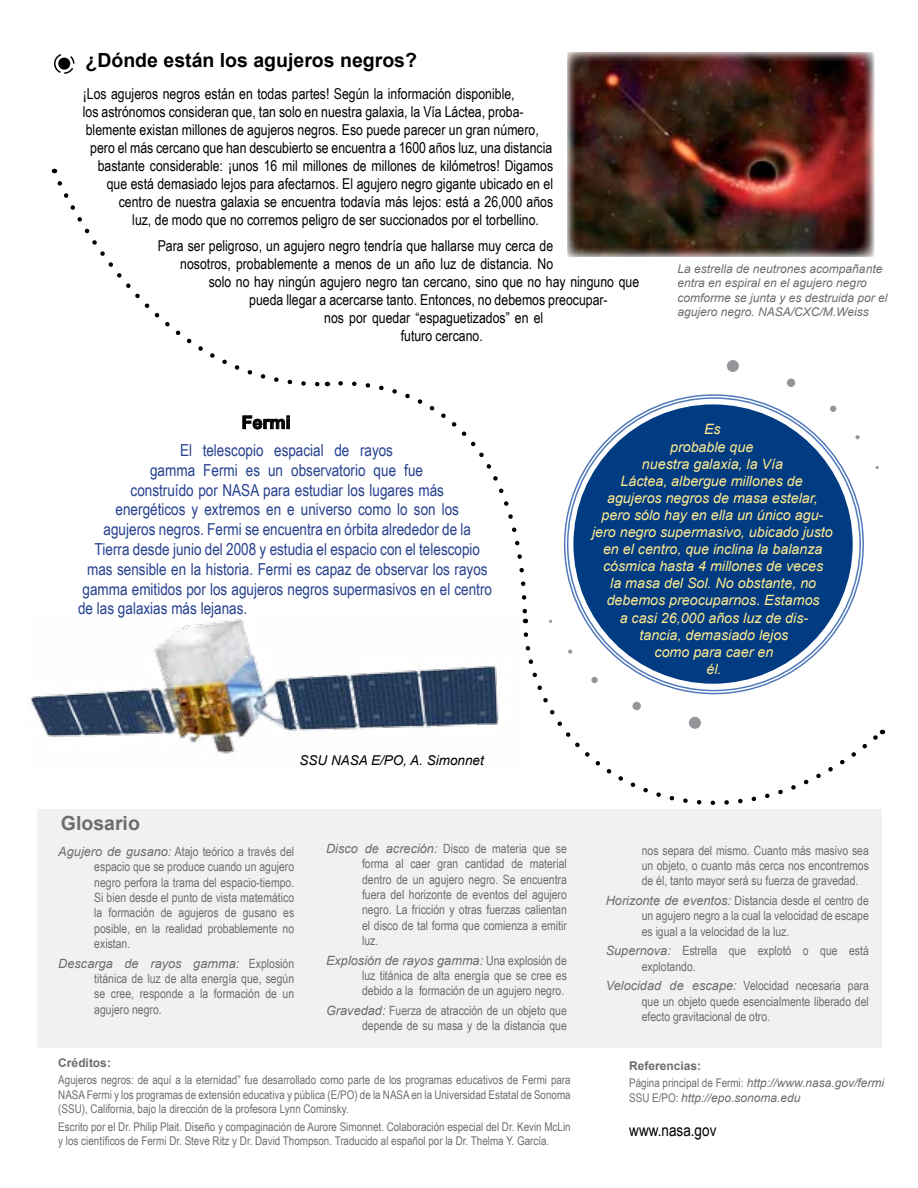
<style>
.page{position:relative;width:918px;height:1188px;background:#fff}
.page>*{position:absolute;margin:0;border:0;box-sizing:border-box;transform-origin:0 0}
.t1{font:700 19.5px "Arial";color:#000}
.t2{font:700 19.5px "Arial";color:#6d6e6b}
.t3{font:700 18px "Arial";color:#000}
.t4{font:16.5px "Arial Narrow";color:#25408f}
.t5{font:16.5px "Arial Narrow";color:#000}
.t6{font:15px "Arial Narrow";color:#000}
.t7{font:italic 14.25px/17.1px "Arial";color:#ffea90;text-align:center}
.t8{font:italic 13.5px "Arial";color:#000}
.t9{font:12.75px/15.3px "Arial Narrow";color:#6d6e6b;text-align:justify}
.t10{font:italic 12.75px "Arial";color:#6d6e6b}
.t11{font:12px/14.4px "Arial Narrow";color:#6d6e6b;text-align:justify}
.t12{font:italic 12px/14.4px "Arial";color:#6d6e6b}
.t13{font:700 12px "Arial";color:#6d6e6b}
.s1{font-family:"Arial";font-style:italic}
.s2{font-family:"Arial Narrow";font-style:normal}
.s3{font-weight:700;font-style:normal}
</style>
<div class="page">
<div style="left:38px;top:809px;width:844px;height:239px;background:#f1f1f2"></div>
<img style="left:568px;top:52px;width:306px;height:205px">
<svg style="left:242px;top:415px;width:48px;height:15px"></svg>
<div style="left:787px;top:379px;width:8px;height:8px;background:#939598;border-radius:50%"></div>
<div style="left:727px;top:360px;width:12px;height:12px;background:#939598;border-radius:50%"></div>
<svg style="left:855px;top:435px;width:5px;height:4px"></svg>
<svg style="left:830px;top:406px;width:6px;height:6px"></svg>
<div style="left:573px;top:404px;width:280px;height:280px;background:#013b82;border-radius:50%"></div>
<svg style="left:57px;top:181px;width:268px;height:206px"></svg>
<svg style="left:338px;top:381px;width:189px;height:238px"></svg>
<svg style="left:523px;top:630px;width:360px;height:175px"></svg>
<svg style="left:54px;top:54px;width:21px;height:20px"></svg>
<img style="left:29px;top:615px;width:489px;height:139px">
<h1 class="t1" style="left:86px;top:47px;width:333px">¿Dónde están los agujeros negros?</h1>
<p class="t6" style="left:83px;top:83px;width:433px">¡Los agujeros negros están en todas partes! Según la información disponible,</p>
<p class="t6" style="left:83px;top:101px;width:442px">los astrónomos consideran que, tan solo en nuestra galaxia, la Vía Láctea, proba-</p>
<p class="t6" style="left:86px;top:119px;width:454px">blemente existan millones de agujeros negros. Eso puede parecer un gran número,</p>
<p class="t6" style="left:90px;top:137px;width:463px">pero el más cercano que han descubierto se encuentra a 1600 años luz, una distancia</p>
<p class="t6" style="left:98px;top:155px;width:457px">bastante considerable: ¡unos 16 mil millones de millones de kilómetros! Digamos</p>
<p class="t6" style="left:107px;top:173px;width:448px">que está demasiado lejos para afectarnos. El agujero negro gigante ubicado en el</p>
<p class="t6" style="left:119px;top:191px;width:436px">centro de nuestra galaxia se encuentra todavía más lejos: está a 26,000 años</p>
<p class="t6" style="left:132px;top:209px;width:408px">luz, de modo que no corremos peligro de ser succionados por el torbellino.</p>
<p class="t6" style="left:158px;top:234px;width:397px">Para ser peligroso, un agujero negro tendría que hallarse muy cerca de</p>
<p class="t6" style="left:180px;top:252px;width:374px">nosotros, probablemente a menos de un año luz de distancia. No</p>
<p class="t6" style="left:209px;top:270px;width:432px">solo no hay ningún agujero negro tan cercano, sino que no hay ninguno que</p>
<p class="t6" style="left:249px;top:288px;width:360px">pueda llegar a acercarse tanto. Entonces, no debemos preocupar-</p>
<p class="t6" style="left:324px;top:306px;width:221px">nos por quedar “espaguetizados” en el</p>
<p class="t6" style="left:401px;top:324px;width:84px">futuro cercano.</p>
<p class="t12" style="left:678px;top:261px;width:212px">La estrella de neutrones acompañante entra en espiral en el agujero negro comforme se junta y es destruida por el agujero negro. NASA/CXC/M.Weiss</p>
<h2 class="t3" style="left:242px;top:410px;width:51px">Fermi</h2>
<p class="t4" style="left:180px;top:438px;width:214px">El telescopio espacial de rayos</p>
<p class="t4" style="left:150px;top:458px;width:274px">gamma Fermi es un observatorio que fue</p>
<p class="t4" style="left:131px;top:478px;width:315px">construído por NASA para estudiar los lugares más</p>
<p class="t4" style="left:116px;top:497px;width:345px">energéticos y extremos en e universo como lo son los</p>
<p class="t4" style="left:104px;top:517px;width:369px">agujeros negros. Fermi se encuentra en órbita alrededor de la</p>
<p class="t4" style="left:95px;top:537px;width:387px">Tierra desde junio del 2008 y estudia el espacio con el telescopio</p>
<p class="t4" style="left:87px;top:557px;width:402px">mas sensible en la historia. Fermi es capaz de observar los rayos</p>
<p class="t4" style="left:83px;top:577px;width:411px">gamma emitidos por los agujeros negros supermasivos en el centro</p>
<p class="t4" style="left:78px;top:596px;width:171px">de las galaxias más lejanas.</p>
<p class="t7" style="left:592px;top:421px;width:242px">Es<br>probable que<br>nuestra galaxia, la Vía<br>Láctea, albergue millones de<br>agujeros negros de masa estelar, pero sólo hay en ella un único agu&shy;jero negro supermasivo, ubicado justo en el centro, que inclina la balanza cósmica hasta 4 millones de veces<br>la masa del Sol. No obstante, no debemos preocuparnos. Estamos<br>a casi 26,000 años luz de dis-<br>tancia, demasiado lejos<br>como para caer en<br>él.</p>
<p class="t8" style="left:300px;top:751px;width:186px">SSU NASA E/PO, A. Simonnet</p>
<h1 class="t2" style="left:61px;top:810px;width:81px">Glosario</h1>
<p class="t9" style="left:94px;top:843px;width:201px;text-indent:-36px"><span class="s1">Agujero de gusano:</span> Atajo teórico a través del espacio que se produce cuando un agujero negro perfora la trama del espacio-tiempo.<br>Si bien desde el punto de vista matemático la formación de agujeros de gusano es posible, en la realidad probablemente no existan.</p>
<p class="t10" style="left:58px;top:955px;width:237px">Descarga de rayos gamma: <span class="s2">Explosión</span></p>
<p class="t9" style="left:94px;top:970px;width:201px">titánica de luz de alta energía que, según se cree, responde a la formación de un agujero negro.</p>
<p class="t9" style="left:362px;top:840px;width:206px;text-indent:-36px"><span class="s1">Disco de acreción:</span> Disco de materia que se forma al caer gran cantidad de material dentro de un agujero negro. Se encuentra fuera del horizonte de eventos del agujero negro. La fricción y otras fuerzas calientan el disco de tal forma que comienza a emitir luz.</p>
<p class="t10" style="left:326px;top:952px;width:242px">Explosión de rayos gamma: <span class="s2">Una explosión de</span></p>
<p class="t9" style="left:362px;top:967px;width:206px">luz titánica de alta energía que se cree es debido a la formación de un agujero negro.</p>
<p class="t9" style="left:326px;top:1002px;width:242px;text-align:right"><span class="s1">Gravedad:</span> Fuerza de atracción de un objeto que depende de su masa y de la distancia que</p>
<p class="t13" style="left:58px;top:1055px;width:54px">Créditos:</p>
<p class="t11" style="left:58px;top:1073px;width:514px">Agujeros negros: de aquí a la eternidad” fue desarrollado como parte de los programas educativos de Fermi para NASA Fermi y los programas de extensión educativa y pública (E/PO) de la NASA en la Universidad Estatal de Sonoma (SSU), California, bajo la dirección de la profesora Lynn Cominsky.</p>
<p class="t11" style="left:58px;top:1119px;width:514px">Escrito por el Dr. Philip Plait. Diseño y compaginación de Aurore Simonnet. Colaboración especial del Dr. Kevin McLin y los científicos de Fermi Dr. Steve Ritz y Dr. David Thompson. Traducido al español por la Dr. Thelma Y. García.</p>
<p class="t9" style="left:642px;top:842px;width:229px">nos separa del mismo. Cuanto más masivo sea un objeto, o cuanto más cerca nos encontremos de él, tanto mayor será su fuerza de gravedad.</p>
<p class="t9" style="left:642px;top:892px;width:229px;text-indent:-36px"><span class="s1">Horizonte de eventos:</span> Distancia desde el centro de un agujero negro a la cual la velocidad de escape es igual a la velocidad de la luz.</p>
<p class="t9" style="left:642px;top:943px;width:229px;text-indent:-36px"><span class="s1">Supernova:</span> Estrella que explotó o que está explotando.</p>
<p class="t9" style="left:642px;top:978px;width:229px;text-indent:-36px"><span class="s1">Velocidad de escape:</span> Velocidad necesaria para que un objeto quede esencialmente liberado del efecto gravitacional de otro.</p>
<p class="t12" style="left:629px;top:1057px;width:257px;line-height:17.4px"><span class="s3">Referencias:<br></span><span class="s2">Página principal de Fermi:</span> http://www.nasa.gov/fermi</p>
<p class="t12" style="left:629px;top:1091px;width:173px"><span class="s2">SSU E/PO:</span> http://epo.sonoma.edu</p>
<p class="t5" style="left:629px;top:1118px;width:89px">www.nasa.gov</p>
</div>
